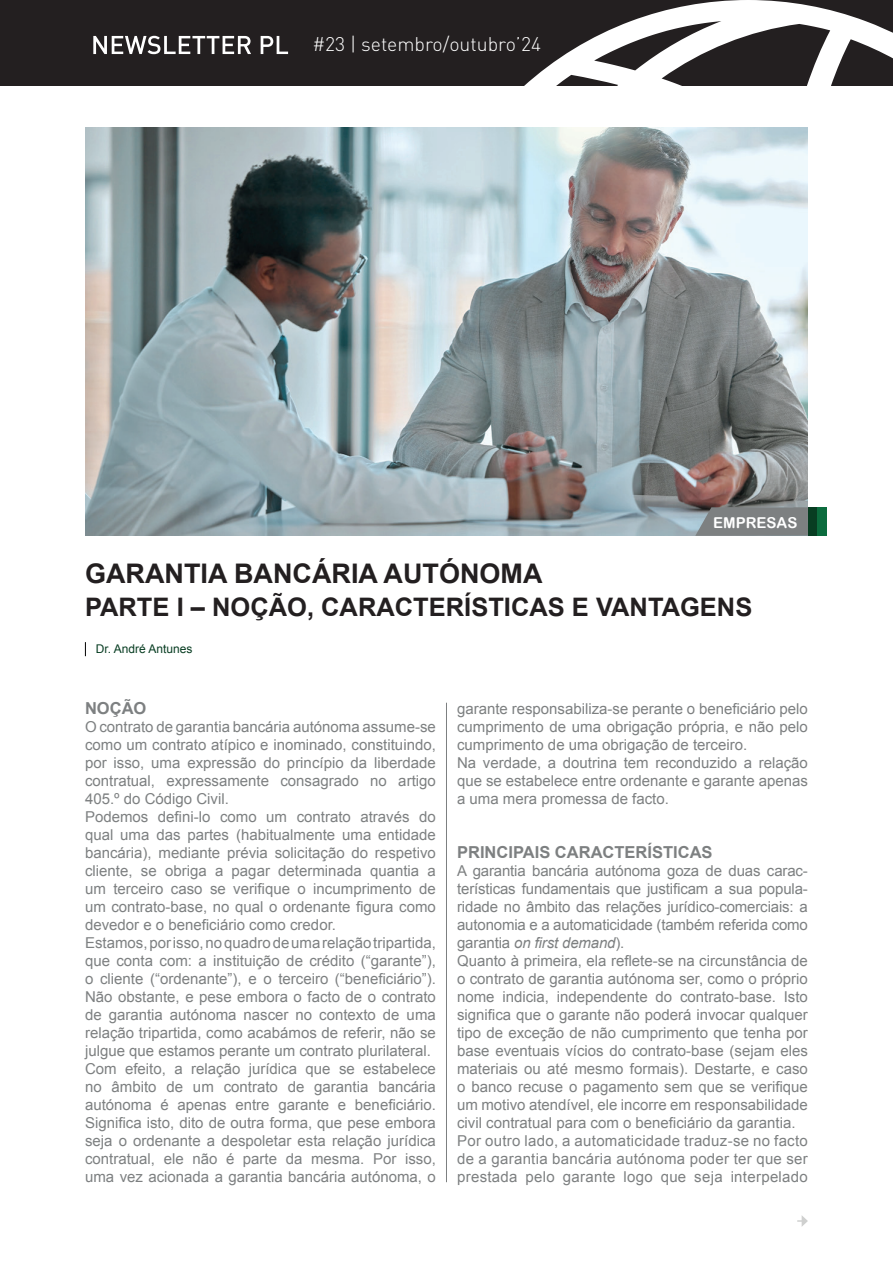
<style>
.page{position:relative;width:893px;height:1263px;background:#fff}
.page>*{position:absolute;margin:0;border:0;box-sizing:border-box;transform-origin:0 0}
.t1{font:700 27px "Arial";color:#231f20}
.t2{font:700 25.5px "Arial";color:#231f20}
.t3{font:300 19.5px "DINOT";color:#fff}
.t4{font:700 16.5px "Arial";color:#7d8081}
.t5{font:15px/18px "Arial";color:#7d8081}
.t6{font:15px "Arial Rounded MT Bold";color:#fff}
.t7{font:12px "Arial";color:#083d22}
.s1{font-style:italic}
</style>
<div class="page">
<img style="left:85px;top:128px;width:723px;height:408px">
<svg style="left:695px;top:507px;width:113px;height:29px;background:#7d8283"></svg>
<div style="left:808px;top:507px;width:9px;height:29px;background:#083d22"></div>
<div style="left:817px;top:507px;width:10px;height:29px;background:#0c6c3e"></div>
<div style="left:0;top:0;width:893px;height:85px;background:#231f20"></div>
<svg style="left:93px;top:36px;width:158px;height:18px"></svg>
<svg style="left:261px;top:36px;width:27px;height:18px"></svg>
<svg style="left:523px;top:0;width:370px;height:86px"></svg>
<svg style="left:797px;top:1215px;width:11px;height:12px"></svg>
<hr style="left:446px;top:703px;width:1px;height:479px;background:#7d8081">
<svg style="left:85px;top:642px;width:1px;height:14px"></svg>
<h3 class="t3" style="left:313px;top:31px;width:230px">#23 | setembro/outubro’24</h3>
<p class="t6" style="left:713px;top:514px;width:86px">EMPRESAS</p>
<h1 class="t1" style="left:85px;top:555px;width:459px">GARANTIA BANCÁRIA AUTÓNOMA</h1>
<h2 class="t2" style="left:85px;top:590px;width:669px">PARTE I – NOÇÃO, CARACTERÍSTICAS E VANTAGENS</h2>
<p class="t7" style="left:96px;top:641px;width:98px">Dr. André Antunes</p>
<p class="t4" style="left:85px;top:697px;width:63px">NOÇÃO</p>
<p class="t5" style="left:85px;top:718px;width:352px">O contrato de garantia bancária autónoma assume-se como um contrato atípico e inominado, constituindo, por isso, uma expressão do princípio da liberdade contratual, expressamente consagrado no artigo 405.º do Código Civil.<br>Podemos defini-lo como um contrato através do qual uma das partes (habitualmente uma entidade bancária), mediante prévia solicitação do respetivo cliente, se obriga a pagar determinada quantia a um terceiro caso se verifique o incumprimento de um contrato-base, no qual o ordenante figura como devedor e o beneficiário como credor.<br>Estamos, por isso, no quadro de uma relação tripartida, que conta com: a instituição de crédito (“garante”), o cliente (“ordenante”), e o terceiro (“beneficiário”).<br>Não obstante, e pese embora o facto de o contrato de garantia autónoma nascer no contexto de uma relação tripartida, como acabámos de referir, não se julgue que estamos perante um contrato plurilateral.<br>Com efeito, a relação jurídica que se estabelece no âmbito de um contrato de garantia bancária autónoma é apenas entre garante e beneficiário.<br>Significa isto, dito de outra forma, que pese embora seja o ordenante a despoletar esta relação jurídica contratual, ele não é parte da mesma. Por isso, uma vez acionada a garantia bancária autónoma, o</p>
<p class="t5" style="left:457px;top:699px;width:352px">garante responsabiliza-se perante o beneficiário pelo cumprimento de uma obrigação própria, e não pelo cumprimento de uma obrigação de terceiro.<br>Na verdade, a doutrina tem reconduzido a relação que se estabelece entre ordenante e garante apenas a uma mera promessa de facto.</p>
<p class="t4" style="left:457px;top:841px;width:257px">PRINCIPAIS CARACTERÍSTICAS</p>
<p class="t5" style="left:457px;top:861px;width:352px">A garantia bancária autónoma goza de duas carac&shy;terísticas fundamentais que justificam a sua popula&shy;ridade no âmbito das relações jurídico-comerciais: a autonomia e a automaticidade (também referida como garantia <span class="s1">on first demand</span>).<br>Quanto à primeira, ela reflete-se na circunstância de o contrato de garantia autónoma ser, como o próprio nome indicia, independente do contrato-base. Isto significa que o garante não poderá invocar qualquer tipo de exceção de não cumprimento que tenha por base eventuais vícios do contrato-base (sejam eles materiais ou até mesmo formais). Destarte, e caso o banco recuse o pagamento sem que se verifique um motivo atendível, ele incorre em responsabilidade civil contratual para com o beneficiário da garantia.<br>Por outro lado, a automaticidade traduz-se no facto de a garantia bancária autónoma poder ter que ser prestada pelo garante logo que seja interpelado</p>
</div>
